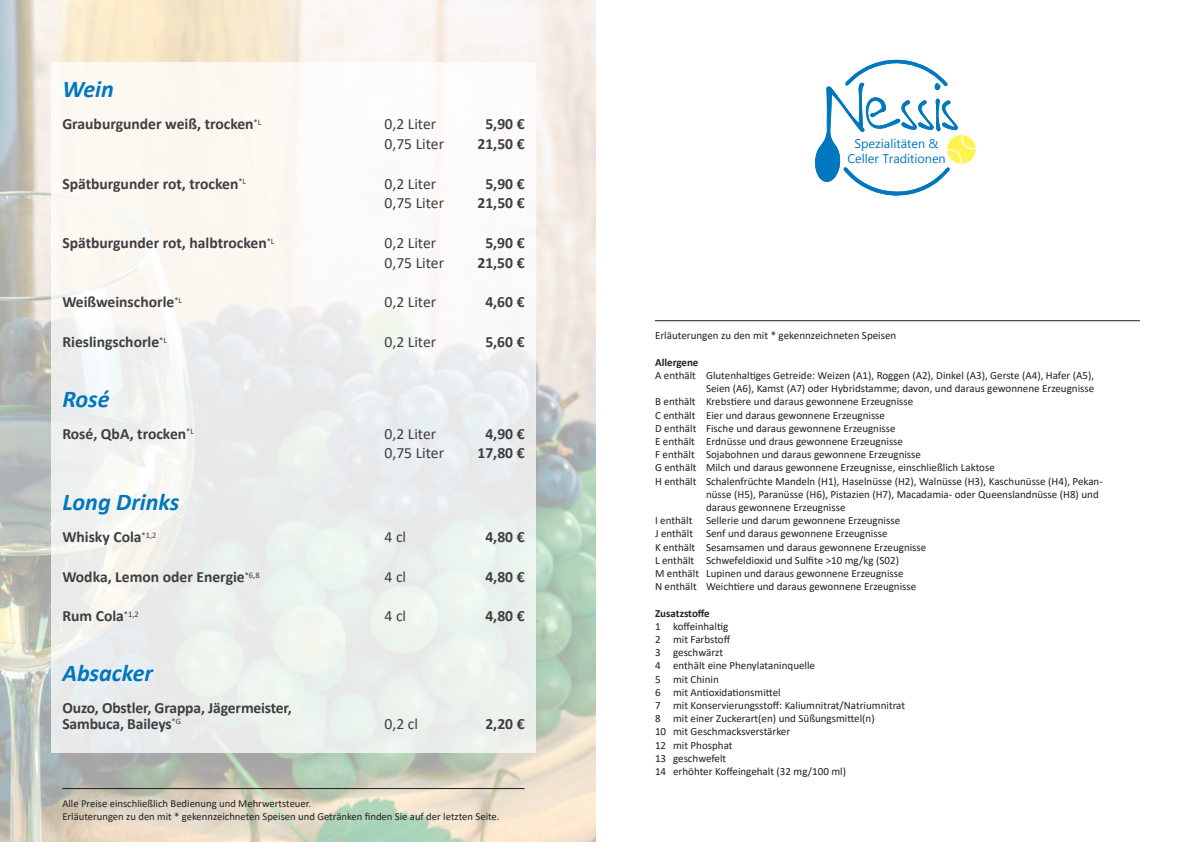
<style>
.page{position:relative;width:1191px;height:842px;background:#fff}
.page>*{position:absolute;margin:0;border:0;box-sizing:border-box;transform-origin:0 0}
.t1{font:italic 700 24.1px "Calibri";color:#0077bf}
.t2{font:700 15.6px/15.6px "Calibri";color:#3e3e3f}
.t3{font:15.6px "Calibri";color:#3e3e3f}
.t4{font:12.6px/14.2px "Gadugi";color:#0077bf;text-align:center}
.t5{font:11px/13.2px "Calibri";color:#231f20}
.t6{font:700 11px "Calibri";color:#231f20}
.t7{font:10.6px/12.8px "Calibri";color:#231f20}
</style>
<div class="page">
<img style="left:0;top:0;width:595px;height:842px">
<hr style="left:62px;top:788px;width:462px;height:1px;background:#231f20">
<div style="left:51px;top:62px;width:485px;height:691px;background:linear-gradient(to right,#f3f2ee,#f1f4f2)"></div>
<svg style="left:815px;top:60px;width:161px;height:135px"></svg>
<hr style="left:655px;top:320px;width:485px;height:1px;background:#231f20">
<h1 class="t1" style="left:62px;top:72px;width:53px">Wein</h1>
<h2 class="t2" style="left:62px;top:116px;width:200px">Grauburgunder weiß, trocken<sup>*L</sup></h2>
<h2 class="t3" style="left:384px;top:113px;width:53px">0,2 Liter</h2>
<h2 class="t2" style="left:485px;top:116px;width:41px">5,90 €</h2>
<h2 class="t3" style="left:384px;top:133px;width:61px">0,75 Liter</h2>
<h2 class="t2" style="left:477px;top:136px;width:49px">21,50 €</h2>
<h2 class="t2" style="left:62px;top:175px;width:185px">Spätburgunder rot, trocken<sup>*L</sup></h2>
<h2 class="t3" style="left:384px;top:173px;width:53px">0,2 Liter</h2>
<h2 class="t2" style="left:485px;top:175px;width:41px">5,90 €</h2>
<h2 class="t3" style="left:384px;top:192px;width:61px">0,75 Liter</h2>
<h2 class="t2" style="left:477px;top:195px;width:49px">21,50 €</h2>
<h2 class="t2" style="left:62px;top:235px;width:213px">Spätburgunder rot, halbtrocken<sup>*L</sup></h2>
<h2 class="t3" style="left:384px;top:232px;width:53px">0,2 Liter</h2>
<h2 class="t2" style="left:485px;top:235px;width:41px">5,90 €</h2>
<h2 class="t3" style="left:384px;top:252px;width:61px">0,75 Liter</h2>
<h2 class="t2" style="left:477px;top:254px;width:49px">21,50 €</h2>
<h2 class="t2" style="left:62px;top:294px;width:121px">Weißweinschorle<sup>*L</sup></h2>
<h2 class="t3" style="left:384px;top:291px;width:53px">0,2 Liter</h2>
<h2 class="t2" style="left:485px;top:294px;width:41px">4,60 €</h2>
<h2 class="t2" style="left:62px;top:334px;width:106px">Rieslingschorle<sup>*L</sup></h2>
<h2 class="t3" style="left:384px;top:331px;width:53px">0,2 Liter</h2>
<h2 class="t2" style="left:485px;top:334px;width:41px">5,60 €</h2>
<h1 class="t1" style="left:62px;top:382px;width:49px">Rosé</h1>
<h2 class="t2" style="left:62px;top:425px;width:133px">Rosé, QbA, trocken<sup>*L</sup></h2>
<h2 class="t3" style="left:384px;top:423px;width:53px">0,2 Liter</h2>
<h2 class="t2" style="left:485px;top:425px;width:41px">4,90 €</h2>
<h2 class="t3" style="left:384px;top:442px;width:61px">0,75 Liter</h2>
<h2 class="t2" style="left:477px;top:445px;width:49px">17,80 €</h2>
<h1 class="t1" style="left:62px;top:485px;width:119px">Long Drinks</h1>
<h2 class="t2" style="left:62px;top:529px;width:96px">Whisky Cola<sup>*1,2</sup></h2>
<h2 class="t3" style="left:384px;top:526px;width:23px">4 cl</h2>
<h2 class="t2" style="left:485px;top:529px;width:41px">4,80 €</h2>
<h2 class="t2" style="left:62px;top:568px;width:199px">Wodka, Lemon oder Energie<sup>*6,8</sup></h2>
<h2 class="t3" style="left:384px;top:566px;width:23px">4 cl</h2>
<h2 class="t2" style="left:485px;top:568px;width:41px">4,80 €</h2>
<h2 class="t2" style="left:62px;top:608px;width:78px">Rum Cola<sup>*1,2</sup></h2>
<h2 class="t3" style="left:384px;top:605px;width:23px">4 cl</h2>
<h2 class="t2" style="left:485px;top:608px;width:41px">4,80 €</h2>
<h1 class="t1" style="left:62px;top:656px;width:92px">Absacker</h1>
<h2 class="t2" style="left:62px;top:700px;width:231px">Ouzo, Obstler, Grappa, Jägermeister,<br>Sambuca, Baileys<sup>*G</sup></h2>
<h2 class="t3" style="left:384px;top:713px;width:35px">0,2 cl</h2>
<h2 class="t2" style="left:485px;top:715px;width:41px">2,20 €</h2>
<p class="t7" style="left:62px;top:797px;width:439px">Alle Preise einschließlich Bedienung und Mehrwertsteuer.<br>Erläuterungen zu den mit * gekennzeichneten Speisen und Getränken finden Sie auf der letzten Seite.</p>
<p class="t4" style="left:847px;top:137px;width:100px">Spezialitäten &amp;<br>Celler Traditionen</p>
<p class="t5" style="left:655px;top:329px;width:243px">Erläuterungen zu den mit * gekennzeichneten Speisen</p>
<p class="t6" style="left:655px;top:354px;width:45px">Allergene</p>
<p class="t5" style="left:655px;top:368px;width:441px">A enthält Glutenhaltiges Getreide: Weizen (A1), Roggen (A2), Dinkel (A3), Gerste (A4), Hafer (A5),</p>
<p class="t5" style="left:706px;top:382px;width:390px">Seien (A6), Kamst (A7) oder Hybridstamme; davon, und daraus gewonnene Erzeugnisse</p>
<p class="t5" style="left:655px;top:395px;width:260px">B enthält Krebstiere und daraus gewonnene Erzeugnisse</p>
<p class="t5" style="left:655px;top:408px;width:231px">C enthält Eier und daraus gewonnene Erzeugnisse</p>
<p class="t5" style="left:655px;top:421px;width:242px">D enthält Fische und daraus gewonnene Erzeugnisse</p>
<p class="t5" style="left:655px;top:434px;width:249px">E enthält Erdnüsse und draus gewonnene Erzeugnisse</p>
<p class="t5" style="left:655px;top:448px;width:267px">F enthält Sojabohnen und daraus gewonnene Erzeugnisse</p>
<p class="t5" style="left:655px;top:461px;width:341px">G enthält Milch und daraus gewonnene Erzeugnisse, einschließlich Laktose</p>
<p class="t5" style="left:655px;top:474px;width:449px">H enthält Schalenfrüchte Mandeln (H1), Haselnüsse (H2), Walnüsse (H3), Kaschunüsse (H4), Pekan-</p>
<p class="t5" style="left:706px;top:487px;width:394px">nüsse (H5), Paranüsse (H6), Pistazien (H7), Macadamia- oder Queenslandnüsse (H8) und</p>
<p class="t5" style="left:706px;top:500px;width:141px">daraus gewonnene Erzeugnisse</p>
<p class="t5" style="left:655px;top:514px;width:247px">I enthält Sellerie und darum gewonnene Erzeugnisse</p>
<p class="t5" style="left:655px;top:527px;width:234px">J enthält Senf und daraus gewonnene Erzeugnisse</p>
<p class="t5" style="left:655px;top:540px;width:273px">K enthält Sesamsamen und daraus gewonnene Erzeugnisse</p>
<p class="t5" style="left:655px;top:553px;width:245px">L enthält Schwefeldioxid und Sulfite &gt;10 mg/kg (S02)</p>
<p class="t5" style="left:655px;top:566px;width:250px">M enthält Lupinen und daraus gewonnene Erzeugnisse</p>
<p class="t5" style="left:655px;top:580px;width:263px">N enthält Weichtiere und daraus gewonnene Erzeugnisse</p>
<p class="t6" style="left:655px;top:605px;width:56px">Zusatzstoffe</p>
<p class="t5" style="left:655px;top:619px;width:252px">1 koffeinhaltig<br>2 mit Farbstoff<br>3 geschwärzt<br>4 enthält eine Phenylataninquelle<br>5 mit Chinin<br>6 mit Antioxidationsmittel<br>7 mit Konservierungsstoff: Kaliumnitrat/Natriumnitrat<br>8 mit einer Zuckerart(en) und Süßungsmittel(n)<br>10 mit Geschmacksverstärker<br>12 mit Phosphat<br>13 geschwefelt<br>14 erhöhter Koffeingehalt (32 mg/100 ml)</p>
</div>
